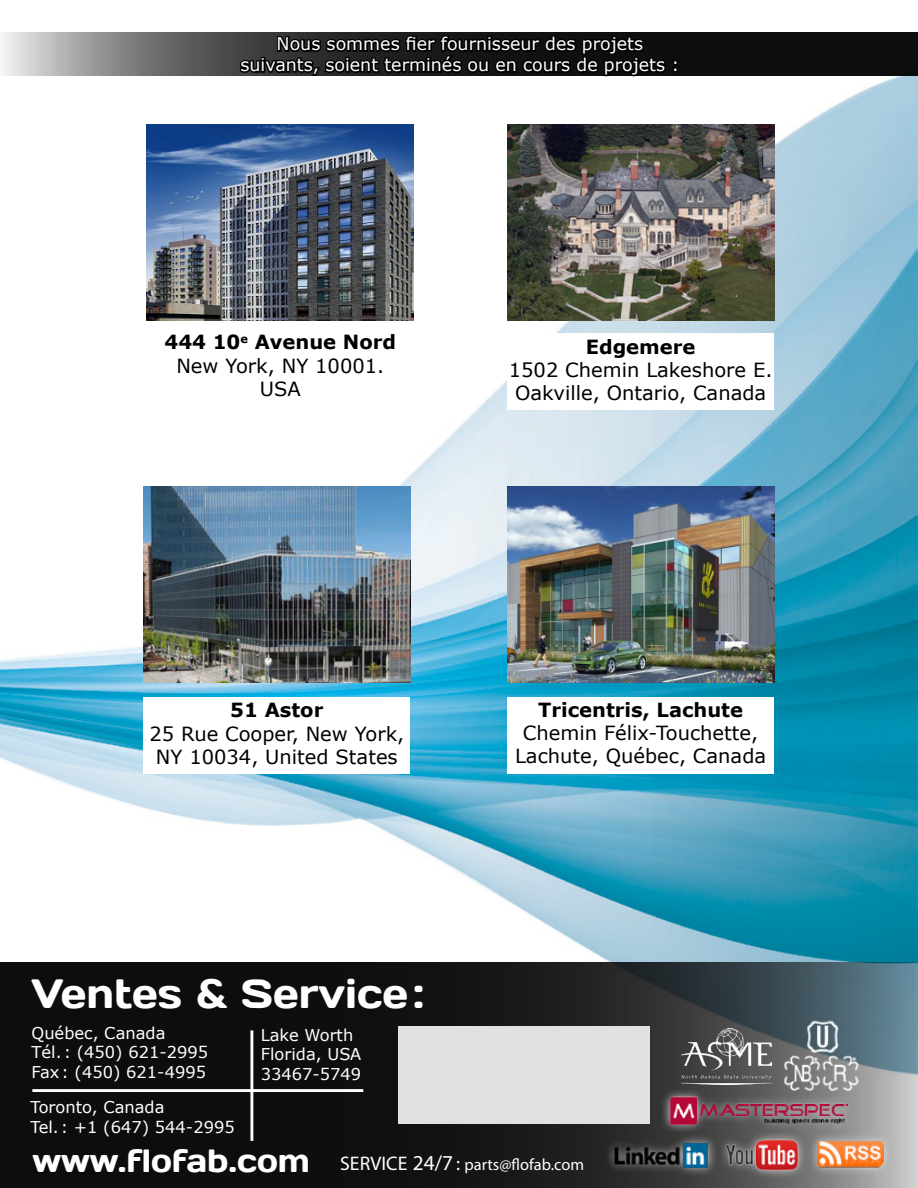
<style>
.page{position:relative;width:918px;height:1188px;background:#fff}
.page>*{position:absolute;margin:0;border:0;box-sizing:border-box;transform-origin:0 0}
.t1{font:40.8px "Days";color:#fff}
.t2{font:19.5px/23.4px "Verdana";color:#000;text-align:center}
.t3{font:700 19.5px "Verdana";color:#000}
.t4{font:17.4px/21px "Verdana";color:#fff;text-align:center}
.t5{font:16.35px/19.5px "Verdana";color:#fff}
.t6{font:16.35px "Myriad Pro";color:#fff}
.s1{font-weight:700}
.s2{font-family:"Days";font-size:31.95px}
.s3{font-size:19.65px}
.s4{font-size:21.3px}
</style>
<div class="page">
<img style="left:0;top:76px;width:918px;height:886px">
<svg style="left:0;top:962px;width:918px;height:226px;background:#202325"></svg>
<div style="left:32px;top:1089px;width:331px;height:3px;border:1px solid #fff"></div>
<div style="left:250px;top:1030px;width:3px;height:111px;border:1px solid #fff"></div>
<div style="left:605px;top:1134px;width:112px;height:43px;background:#fff;opacity:.75"></div>
<img style="left:614px;top:1144px;width:94px;height:23px">
<div style="left:808px;top:1132px;width:85px;height:44px;background:#fff;opacity:.75"></div>
<img style="left:818px;top:1142px;width:65px;height:28px">
<div style="left:717px;top:1131px;width:90px;height:48px;background:#fff;opacity:.75"></div>
<img style="left:723px;top:1139px;width:78px;height:33px">
<div style="left:398px;top:1026px;width:251px;height:98px;background:#e0e1e2"></div>
<div style="left:660px;top:1088px;width:197px;height:46px;background:#fff;opacity:.75"></div>
<img style="left:669px;top:1096px;width:180px;height:30px">
<img style="left:783px;top:1053px;width:78px;height:40px">
<img style="left:806px;top:1016px;width:33px;height:39px">
<img style="left:681px;top:1029px;width:90px;height:56px">
<svg style="left:4px;top:32px;width:914px;height:44px;background:#4c4c4c"></svg>
<img style="left:507px;top:124px;width:267px;height:196px">
<img style="left:147px;top:124px;width:267px;height:196px">
<img style="left:507px;top:487px;width:267px;height:196px">
<div style="left:147px;top:329px;width:267px;height:81px;background:#fff"></div>
<div style="left:507px;top:334px;width:267px;height:76px;background:#fff"></div>
<div style="left:507px;top:697px;width:267px;height:77px;background:#fff"></div>
<img style="left:143px;top:487px;width:267px;height:196px">
<div style="left:143px;top:697px;width:267px;height:77px;background:#fff"></div>
<svg style="left:238px;top:32px;width:440px;height:46px;background:#1a1a1a"></svg>
<p class="t4" style="left:240px;top:33px;width:440px">Nous sommes fier fournisseur des projets suivants, soient terminés ou en cours de projets :</p>
<p class="t2" style="left:165px;top:330px;width:233px"><span class="s1">444 10</span><sup>e</sup> <span class="s1">Avenue Nord<br></span>New York, NY 10001.<br>USA</p>
<p class="t3" style="left:586px;top:333px;width:111px">Edgemere</p>
<p class="t2" style="left:509px;top:358px;width:265px">1502 Chemin Lakeshore E.<br>Oakville, Ontario, Canada</p>
<p class="t3" style="left:230px;top:696px;width:95px">51 Astor</p>
<p class="t2" style="left:149px;top:722px;width:256px">25 Rue Cooper, New York,<br>NY 10034, United States</p>
<h1 class="t1" style="left:31px;top:968px;width:395px">Ventes &amp; Service:</h1>
<p class="t3" style="left:538px;top:696px;width:207px">Tricentris, Lachute</p>
<p class="t2" style="left:515px;top:721px;width:253px">Chemin Félix-Touchette,<br>Lachute, Québec, Canada</p>
<p class="t5" style="left:32px;top:1023px;width:178px">Québec, Canada<br>Tél. : (450) 621-2995<br>Fax: (450) 621-4995</p>
<p class="t5" style="left:261px;top:1025px;width:102px">Lake Worth<br>Florida, USA<br>33467-5749</p>
<p class="t5" style="left:30px;top:1098px;width:206px">Toronto, Canada<br>Tel. : +1 (647) 544-2995</p>
<p class="t6" style="left:32px;top:1154px;width:553px"><span class="s2">www.flofab.com</span> <span class="s3">SERVICE</span> <span class="s4">24/7</span> <span class="s3">:</span> parts@flofab.com</p>
</div>
